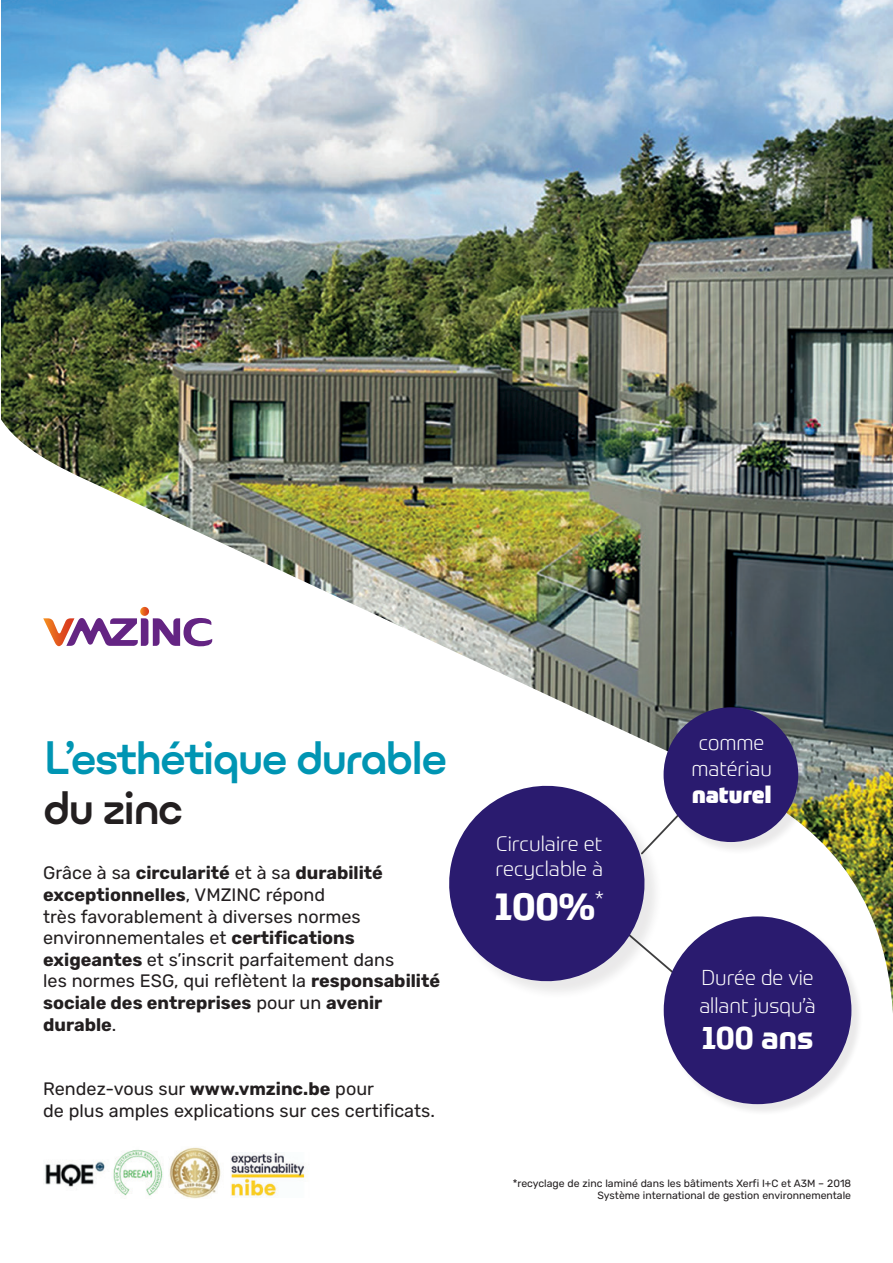
<style>
.page{position:relative;width:893px;height:1263px;background:#fff}
.page>*{position:absolute;margin:0;border:0;box-sizing:border-box;transform-origin:0 0}
.t1{font:700 42px "Ulm Grotesk";letter-spacing:-.05em;color:#0095b3}
.t2{font:700 42px "Ulm Grotesk";letter-spacing:-.05em;color:#231f20}
.t3{font:700 38.55px "Prometo";color:#fff}
.t4{font:700 31.95px "Prometo";color:#fff}
.t5{font:900 23.25px "Prometo";color:#fff}
.t6{font:300 21px/25.2px "Prometo";color:#fff;text-align:center}
.t7{font:300 20.55px/24.6px "Prometo";color:#fff}
.t8{font:18px/21.6px "Rubik";color:#231f20}
.t9{font:10.5px/12.6px "Rubik";color:#231f20;text-align:right}
.s1{font-weight:700}
</style>
<div class="page">
<img style="left:113px;top:1150px;width:50px;height:46px">
<img style="left:45px;top:1161px;width:60px;height:26px">
<img style="left:169px;top:1147px;width:52px;height:52px">
<img style="left:1px;top:0;width:892px;height:1014px">
<svg style="left:664px;top:802px;width:27px;height:54px"></svg>
<div style="left:665px;top:708px;width:146px;height:147px;background:#231f20;opacity:.1"></div>
<div style="left:664px;top:707px;width:134px;height:135px;background:#2a1b6f;border-radius:50%"></div>
<div style="left:451px;top:788px;width:213px;height:212px;background:#fff"></div>
<svg style="left:440px;top:777px;width:214px;height:213px;fill:#2a1b6f"></svg>
<div style="left:665px;top:918px;width:198px;height:198px;background:#231f20;opacity:.1"></div>
<div style="left:664px;top:916px;width:187px;height:188px;background:#2a1b6f;border-radius:50%"></div>
<svg style="left:43px;top:607px;width:169px;height:39px"></svg>
<img style="left:231px;top:1152px;width:77px;height:45px">
<h1 class="t1" style="left:43px;top:730px;width:406px">L’esthétique durable</h1>
<h1 class="t2" style="left:43px;top:780px;width:142px">du zinc</h1>
<p class="t8" style="left:43px;top:863px;width:398px">Grâce à sa <span class="s1">circularité</span> et à sa <span class="s1">durabilité exceptionnelles</span>, VMZINC répond<br>très favorablement à diverses normes environnementales et <span class="s1">certifications exigeantes</span> et s’inscrit parfaitement dans<br>les normes ESG, qui reflètent la <span class="s1">responsabilité sociale des entreprises</span> pour un <span class="s1">avenir durable</span>.</p>
<p class="t8" style="left:43px;top:1079px;width:393px">Rendez-vous sur <span class="s1">www.vmzinc.be</span> pour<br>de plus amples explications sur ces certificats.</p>
<p class="t7" style="left:495px;top:831px;width:109px">Circulaire et recyclable à</p>
<h2 class="t3" style="left:494px;top:882px;width:111px">100%<sup>*</sup></h2>
<p class="t6" style="left:691px;top:730px;width:82px">comme matériau</p>
<p class="t5" style="left:692px;top:780px;width:81px">naturel</p>
<p class="t6" style="left:699px;top:964px;width:118px;line-height:27.5px;text-align:left">Durée de vie allant jusqu’à</p>
<h3 class="t4" style="left:702px;top:1018px;width:113px">100 ans</h3>
<p class="t9" style="left:513px;top:1177px;width:340px">*recyclage de zinc laminé dans les bâtiments Xerfi I+C et A3M – 2018<br>Système international de gestion environnementale</p>
</div>
